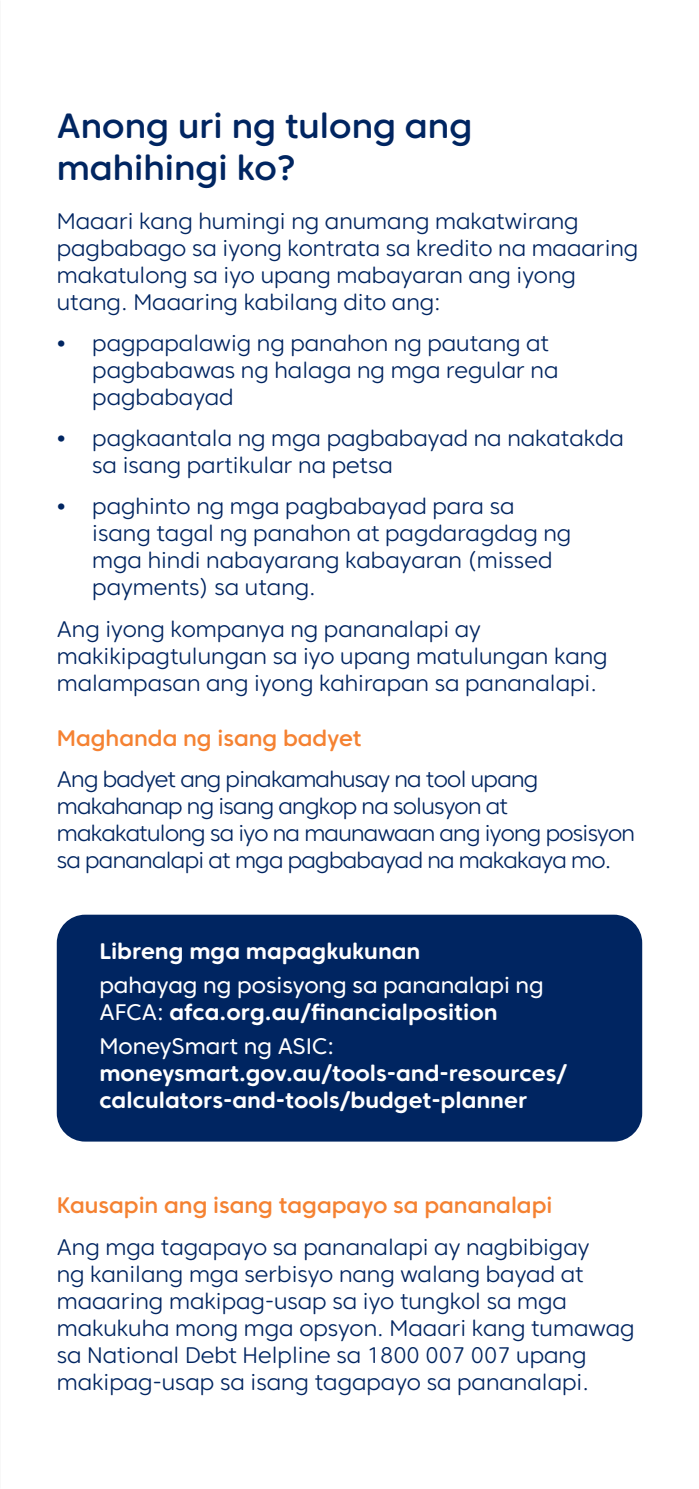
<style>
.page{position:relative;width:699px;height:1489px;background:#fff}
.page>*{position:absolute;margin:0;border:0;box-sizing:border-box;transform-origin:0 0}
.t1{font:500 35px/42px "Core Sans CR 55";color:#002561}
.t2{font:300 22.5px/27px "Core Sans CR 35";color:#002561}
.t3{font:300 22.5px/27px "Core Sans CR 35";letter-spacing:-.03em;color:#002561}
.t4{font:700 22.5px/27px "Core Sans CR 65";color:#fff}
.t5{font:500 22.5px "Core Sans CR 55";color:#f58232}
.t6{font:22.5px "Core Sans CR 45";color:#fff}
.s1{font-family:"Core Sans CR 65";font-weight:700}
.s2{font-family:"Core Sans CR 45";font-weight:400}
</style>
<div class="page">
<div style="left:57px;top:914px;width:584px;height:227px;background:#002561;border-radius:28px"></div>
<h1 class="t1" style="left:57px;top:105px;width:416px">Anong uri ng tulong ang mahihingi ko?</h1>
<p class="t2" style="left:57px;top:207px;width:582px">Maaari kang humingi ng anumang makatwirang pagbabago sa iyong kontrata sa kredito na maaaring makatulong sa iyo upang mabayaran ang iyong utang. Maaaring kabilang dito ang:</p>
<p class="t2" style="left:92px;top:329px;width:467px;text-indent:-35px"><span class="s1">•</span> pagpapalawig ng panahon ng pautang at pagbabawas ng halaga ng mga regular na pagbabayad</p>
<p class="t2" style="left:92px;top:424px;width:532px;text-indent:-35px"><span class="s1">•</span> pagkaantala ng mga pagbabayad na nakatakda sa isang partikular na petsa</p>
<p class="t2" style="left:92px;top:493px;width:480px;text-indent:-35px"><span class="s1">•</span> paghinto ng mga pagbabayad para sa isang tagal ng panahon at pagdaragdag ng mga hindi nabayarang kabayaran (missed payments) sa utang.</p>
<p class="t2" style="left:57px;top:615px;width:552px">Ang iyong kompanya ng pananalapi ay makikipagtulungan sa iyo upang matulungan kang malampasan ang iyong kahirapan sa pananalapi.</p>
<p class="t5" style="left:57px;top:724px;width:306px">Maghanda ng isang badyet</p>
<p class="t3" style="left:57px;top:765px;width:579px">Ang badyet ang pinakamahusay na tool upang makahanap ng isang angkop na solusyon at makakatulong sa iyo na maunawaan ang iyong posisyon sa pananalapi at mga pagbabayad na makakaya mo.</p>
<p class="t4" style="left:99px;top:937px;width:322px">Libreng mga mapagkukunan</p>
<p class="t6" style="left:99px;top:971px;width:445px">pahayag ng posisyong sa pananalapi ng</p>
<p class="t4" style="left:99px;top:998px;width:399px"><span class="s2">AFCA:</span> afca.org.au/financialposition</p>
<p class="t6" style="left:99px;top:1032px;width:236px">MoneySmart ng ASIC:</p>
<p class="t4" style="left:99px;top:1059px;width:469px">moneysmart.gov.au/tools-and-resources/ calculators-and-tools/budget-planner</p>
<p class="t5" style="left:57px;top:1191px;width:497px">Kausapin ang isang tagapayo sa pananalapi</p>
<p class="t2" style="left:57px;top:1232px;width:578px">Ang mga tagapayo sa pananalapi ay nagbibigay<br>ng kanilang mga serbisyo nang walang bayad at maaaring makipag-usap sa iyo tungkol sa mga makukuha mong mga opsyon. Maaari kang tumawag sa National Debt Helpline sa 1800 007 007 upang makipag-usap sa isang tagapayo sa pananalapi.</p>
</div>
